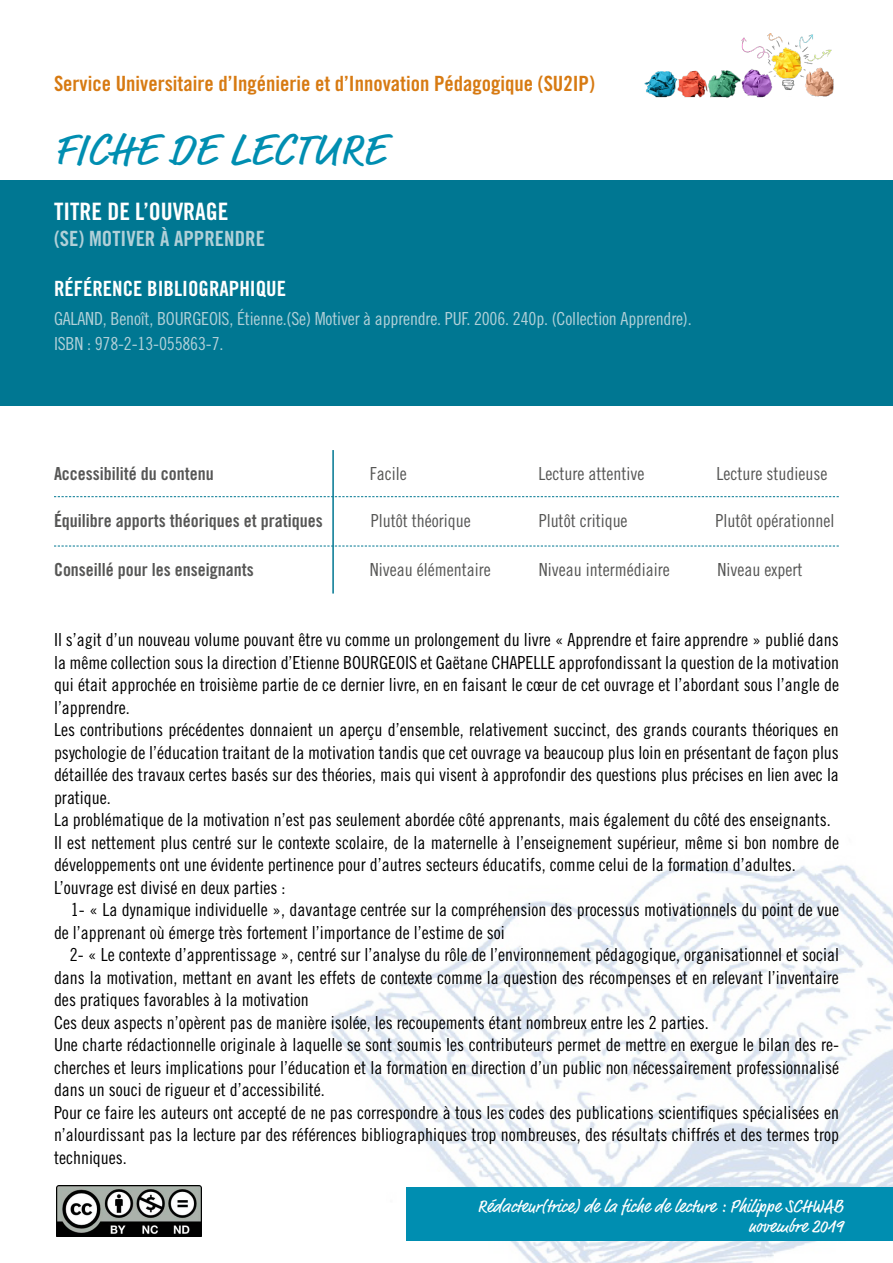
<style>
.page{position:relative;width:893px;height:1263px;background:#fff}
.page>*{position:absolute;margin:0;border:0;box-sizing:border-box;transform-origin:0 0}
.t1{font:45px "Market Pro";letter-spacing:.01em;color:#008eb1}
.t2{font:24px "Trade Gothic LT Std Bd Cn 20";color:#fff}
.t3{font:21px "Trade Gothic LT Std Bd Cn 20";color:#d77a12}
.t4{font:21px "Trade Gothic LT Std Bd Cn 20";color:#fff}
.t5{font:21px "Trade Gothic LT Std Bd Cn 20";color:#b1d0d8}
.t6{font:18px/22.5px "Trade Gothic LT Std Cn 18";color:#000}
.t7{font:18px "Trade Gothic LT Std Cn 18";color:#575756}
.t8{font:18px/25.5px "Trade Gothic LT Std Cn 18";letter-spacing:-.01em;color:#b1d0d8}
.t9{font:18px "Trade Gothic LT Std Bd Cn 20";color:#575756}
.t10{font:18px/19.6px "Market Pro";color:#fff;text-align:right}
</style>
<div class="page">
<div style="left:0;top:181px;width:893px;height:225px;background:#007792"></div>
<img style="left:330px;top:865px;width:563px;height:398px">
<svg style="left:54px;top:496px;width:785px;height:1px"></svg>
<svg style="left:54px;top:546px;width:785px;height:1px"></svg>
<hr style="left:332px;top:450px;width:2px;height:143px;background:#007792">
<img style="left:644px;top:33px;width:190px;height:65px">
<div style="left:406px;top:1187px;width:487px;height:54px;background:#008eb1"></div>
<img style="left:56px;top:1185px;width:145px;height:51px">
<p class="t3" style="left:54px;top:71px;width:542px">Service Universitaire d’Ingénierie et d’Innovation Pédagogique (SU2IP)</p>
<h1 class="t1" style="left:54px;top:119px;width:333px">FICHE DE LECTURE</h1>
<h2 class="t2" style="left:54px;top:197px;width:176px">TITRE DE L’OUVRAGE</h2>
<p class="t5" style="left:54px;top:225px;width:213px">(SE) MOTIVER À APPRENDRE</p>
<p class="t4" style="left:54px;top:276px;width:234px">RÉFÉRENCE BIBLIOGRAPHIQUE</p>
<p class="t8" style="left:54px;top:305px;width:639px">GALAND, Benoît, BOURGEOIS, Étienne.(Se) Motiver à apprendre. PUF. 2006. 240p. (Collection Apprendre).<br>ISBN : 978-2-13-055863-7.</p>
<p class="t9" style="left:54px;top:462px;width:161px">Accessibilité du contenu</p>
<p class="t7" style="left:370px;top:462px;width:38px">Facile</p>
<p class="t7" style="left:539px;top:462px;width:108px">Lecture attentive</p>
<p class="t7" style="left:716px;top:462px;width:112px">Lecture studieuse</p>
<p class="t9" style="left:54px;top:510px;width:270px">Équilibre apports théoriques et pratiques</p>
<p class="t7" style="left:371px;top:510px;width:101px">Plutôt théorique</p>
<p class="t7" style="left:539px;top:510px;width:90px">Plutôt critique</p>
<p class="t7" style="left:716px;top:510px;width:120px">Plutôt opérationnel</p>
<p class="t9" style="left:54px;top:558px;width:201px">Conseillé pour les enseignants</p>
<p class="t7" style="left:370px;top:559px;width:122px">Niveau élémentaire</p>
<p class="t7" style="left:539px;top:559px;width:132px">Niveau intermédiaire</p>
<p class="t7" style="left:718px;top:559px;width:86px">Niveau expert</p>
<p class="t6" style="left:54px;top:628px;width:787px">Il s’agit d’un nouveau volume pouvant être vu comme un prolongement du livre « Apprendre et faire apprendre » publié dans la même collection sous la direction d’Etienne BOURGEOIS et Gaëtane CHAPELLE approfondissant la question de la motivation qui était approchée en troisième partie de ce dernier livre, en en faisant le cœur de cet ouvrage et l’abordant sous l’angle de l’apprendre.<br>Les contributions précédentes donnaient un aperçu d’ensemble, relativement succinct, des grands courants théoriques en psychologie de l’éducation traitant de la motivation tandis que cet ouvrage va beaucoup plus loin en présentant de façon plus détaillée des travaux certes basés sur des théories, mais qui visent à approfondir des questions plus précises en lien avec la pratique.<br>La problématique de la motivation n’est pas seulement abordée côté apprenants, mais également du côté des enseignants.<br>Il est nettement plus centré sur le contexte scolaire, de la maternelle à l’enseignement supérieur, même si bon nombre de développements ont une évidente pertinence pour d’autres secteurs éducatifs, comme celui de la formation d’adultes.<br>L’ouvrage est divisé en deux parties :</p>
<p class="t6" style="left:54px;top:898px;width:786px;text-indent:17px">1- « La dynamique individuelle », davantage centrée sur la compréhension des processus motivationnels du point de vue de l’apprenant où émerge très fortement l’importance de l’estime de soi</p>
<p class="t6" style="left:54px;top:943px;width:787px;text-indent:16px">2- « Le contexte d’apprentissage », centré sur l’analyse du rôle de l’environnement pédagogique, organisationnel et social dans la motivation, mettant en avant les effets de contexte comme la question des récompenses et en relevant l’inventaire des pratiques favorables à la motivation<br>Ces deux aspects n’opèrent pas de manière isolée, les recoupements étant nombreux entre les 2 parties.<br>Une charte rédactionnelle originale à laquelle se sont soumis les contributeurs permet de mettre en exergue le bilan des re&shy;cherches et leurs implications pour l’éducation et la formation en direction d’un public non nécessairement professionnalisé dans un souci de rigueur et d’accessibilité.<br>Pour ce faire les auteurs ont accepté de ne pas correspondre à tous les codes des publications scientifiques spécialisées en n’alourdissant pas la lecture par des références bibliographiques trop nombreuses, des résultats chiffrés et des termes trop techniques.</p>
<p class="t10" style="left:477px;top:1197px;width:367px">Rédacteur(trice) de la fiche de lecture : Philippe SCHWAB novembre 2019</p>
</div>
